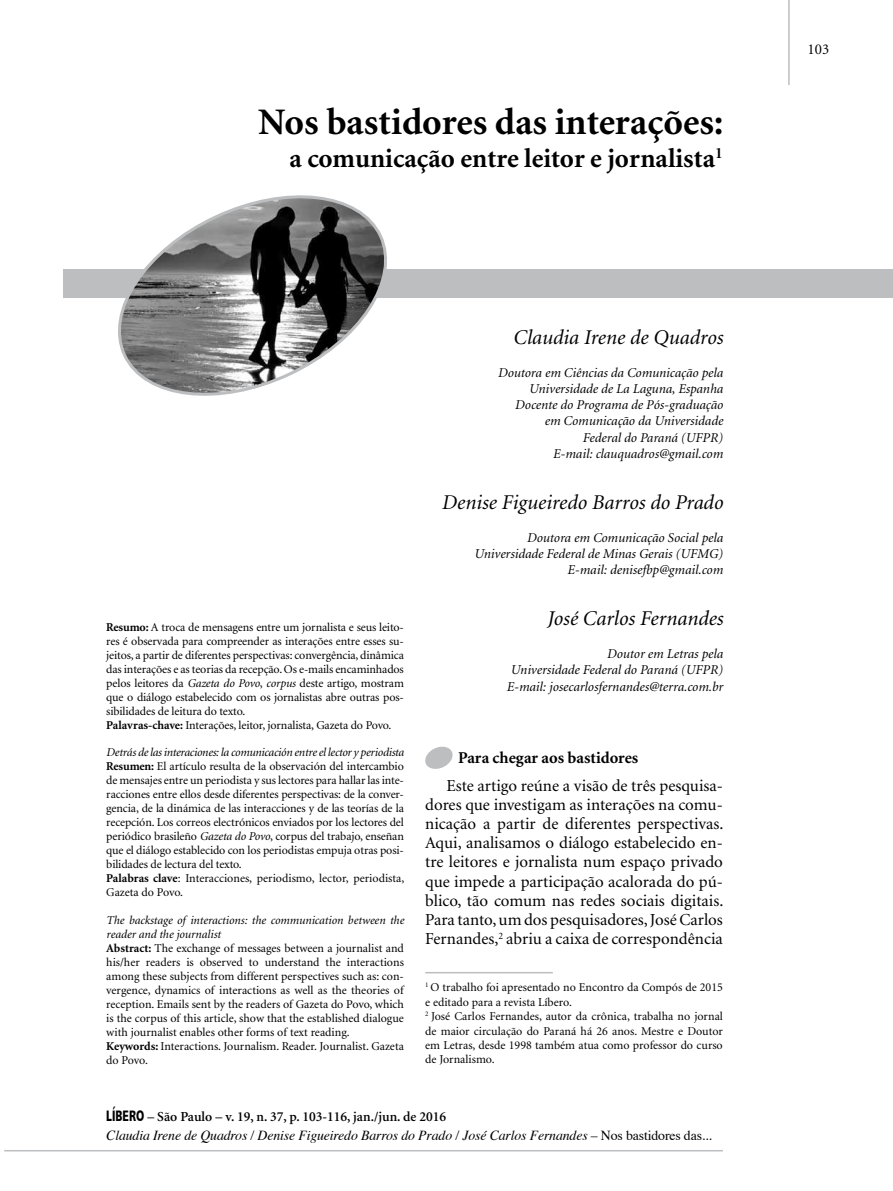
<style>
.page{position:relative;width:893px;height:1191px;background:#fff}
.page>*{position:absolute;margin:0;border:0;box-sizing:border-box;transform-origin:0 0}
.t1{font:700 37.5px "Minion";color:#000}
.t2{font:700 27px "Minion";color:#000}
.t3{font:italic 21px "Minion";color:#000}
.t4{font:16.8px/19.2px "Minion";color:#000;text-align:justify}
.t5{font:700 16.5px "Minion";color:#000}
.t6{font:15px "Minion";color:#000}
.t7{font:italic 13.8px "Times";letter-spacing:-.01em;color:#000}
.t8{font:600 13.8px "Minion";color:#000}
.t9{font:italic 13.5px/16.2px "Minion";color:#000;text-align:right}
.t10{font:12px/14px "Minion";letter-spacing:-.01em;color:#000}
.s1{font-weight:700}
.s2{font-style:italic}
.s3{font-family:"Humanist 777 BT Black B";font-weight:400;font-size:15.15px}
.s4{font-style:normal}
</style>
<div class="page">
<hr style="left:788px;top:0;width:2px;height:85px;background:#bcbec0">
<hr style="left:4px;top:1150px;width:719px;height:1px;background:#bcbec0">
<div style="left:64px;top:269px;width:829px;height:28px;background:#bcbec0"></div>
<svg style="left:104px;top:195px;width:297px;height:201px"></svg>
<svg style="left:425px;top:746px;width:28px;height:23px"></svg>
<hr style="left:425px;top:972px;width:128px;height:1px;background:#bcbec0">
<h1 class="t1" style="left:258px;top:103px;width:466px">Nos bastidores das interações:</h1>
<h2 class="t2" style="left:289px;top:144px;width:435px">a comunicação entre leitor e jornalista<sup>1</sup></h2>
<p class="t10" style="left:106px;top:620px;width:299px"><span class="s1">Resumo:</span> A troca de mensagens entre um jornalista e seus leito&shy;res é observada para compreender as interações entre esses su&shy;jeitos, a partir de diferentes perspectivas: convergência, dinâmica das interações e as teorias da recepção. Os e-mails encaminhados pelos leitores da <span class="s2">Gazeta do Povo</span>, <span class="s2">corpus</span> deste artigo, mostram que o diálogo estabelecido com os jornalistas abre outras pos&shy;sibilidades de leitura do texto.<br><span class="s1">Palavras-chave:</span> Interações, leitor, jornalista, Gazeta do Povo.</p>
<p class="t10" style="left:106px;top:746px;width:299px"><span class="s2">Detrás de las interaciones: la comunicación entre el lector y periodista </span><span class="s1">Resumen:</span> El artículo resulta de la observación del intercambio de mensajes entre un periodista y sus lectores para hallar las inte&shy;racciones entre ellos desde diferentes perspectivas: de la conver&shy;gencia, de la dinámica de las interacciones y de las teorías de la recepción. Los correos electrónicos enviados por los lectores del periódico brasileño <span class="s2">Gazeta do Povo</span>, corpus del trabajo, enseñan que el diálogo establecido con los periodistas empuja otras posi&shy;bilidades de lectura del texto.<br><span class="s1">Palabras clave</span>: Interacciones, periodismo, lector, periodista, Gazeta do Povo.</p>
<p class="t10" style="left:106px;top:913px;width:299px"><span class="s2">The backstage of interactions: the communication between the reader and the journalist<br></span><span class="s1">Abstract:</span> The exchange of messages between a journalist and his/her readers is observed to understand the interactions among these subjects from different perspectives such as: con&shy;vergence, dynamics of interactions as well as the theories of reception. Emails sent by the readers of Gazeta do Povo, which is the corpus of this article, show that the established dialogue with journalist enables other forms of text reading.<br><span class="s1">Keywords:</span> Interactions. Journalism. Reader. Journalist. Gazeta do Povo.</p>
<h3 class="t3" style="left:513px;top:326px;width:212px">Claudia Irene de Quadros</h3>
<p class="t9" style="left:498px;top:365px;width:227px">Doutora em Ciências da Comunicação pela Universidade de La Laguna, Espanha Docente do Programa de Pós-graduação em Comunicação da Universidade<br>Federal do Paraná (UFPR)<br>E-mail: clauquadros@gmail.com</p>
<h3 class="t3" style="left:442px;top:491px;width:283px">Denise Figueiredo Barros do Prado</h3>
<p class="t9" style="left:474px;top:530px;width:250px">Doutora em Comunicação Social pela<br>Universidade Federal de Minas Gerais (UFMG)<br>E-mail: denisefbp@gmail.com</p>
<h3 class="t3" style="left:547px;top:608px;width:178px">José Carlos Fernandes</h3>
<p class="t9" style="left:506px;top:646px;width:218px">Doutor em Letras pela<br>Universidade Federal do Paraná (UFPR)<br>E-mail: josecarlosfernandes@terra.com.br</p>
<h3 class="t5" style="left:458px;top:749px;width:186px">Para chegar aos bastidores<sup>1</sup></h3>
<p class="t4" style="left:425px;top:776px;width:300px;text-indent:21px">Este artigo reúne a visão de três pesquisa&shy;dores que investigam as interações na comu&shy;nicação a partir de diferentes perspectivas.<br>Aqui, analisamos o diálogo estabelecido en&shy;tre leitores e jornalista num espaço privado que impede a participação acalorada do pú&shy;blico, tão comum nas redes sociais digitais.<br>Para tanto, um dos pesquisadores, José Carlos Fernandes,<sup>2</sup> abriu a caixa de correspondência</p>
<p class="t10" style="left:425px;top:980px;width:299px;line-height:14.4px"><sup>1</sup> O trabalho foi apresentado no Encontro da Compós de 2015 e editado para a revista Líbero.<br><sup>2</sup> José Carlos Fernandes, autor da crônica, trabalha no jornal de maior circulação do Paraná há 26 anos. Mestre e Doutor em Letras, desde 1998 também atua como professor do curso de Jornalismo.</p>
<p class="t8" style="left:106px;top:1109px;width:341px"><span class="s3">LÍBERO</span> – São Paulo – v. 19, n. 37, p. 103-116, jan./jun. de 2016</p>
<p class="t7" style="left:106px;top:1123px;width:607px">Claudia Irene de Quadros / Denise Figueiredo Barros do Prado / José Carlos Fernandes – <span class="s4">Nos bastidores das...</span></p>
<p class="t6" style="left:808px;top:42px;width:23px">103</p>
</div>
